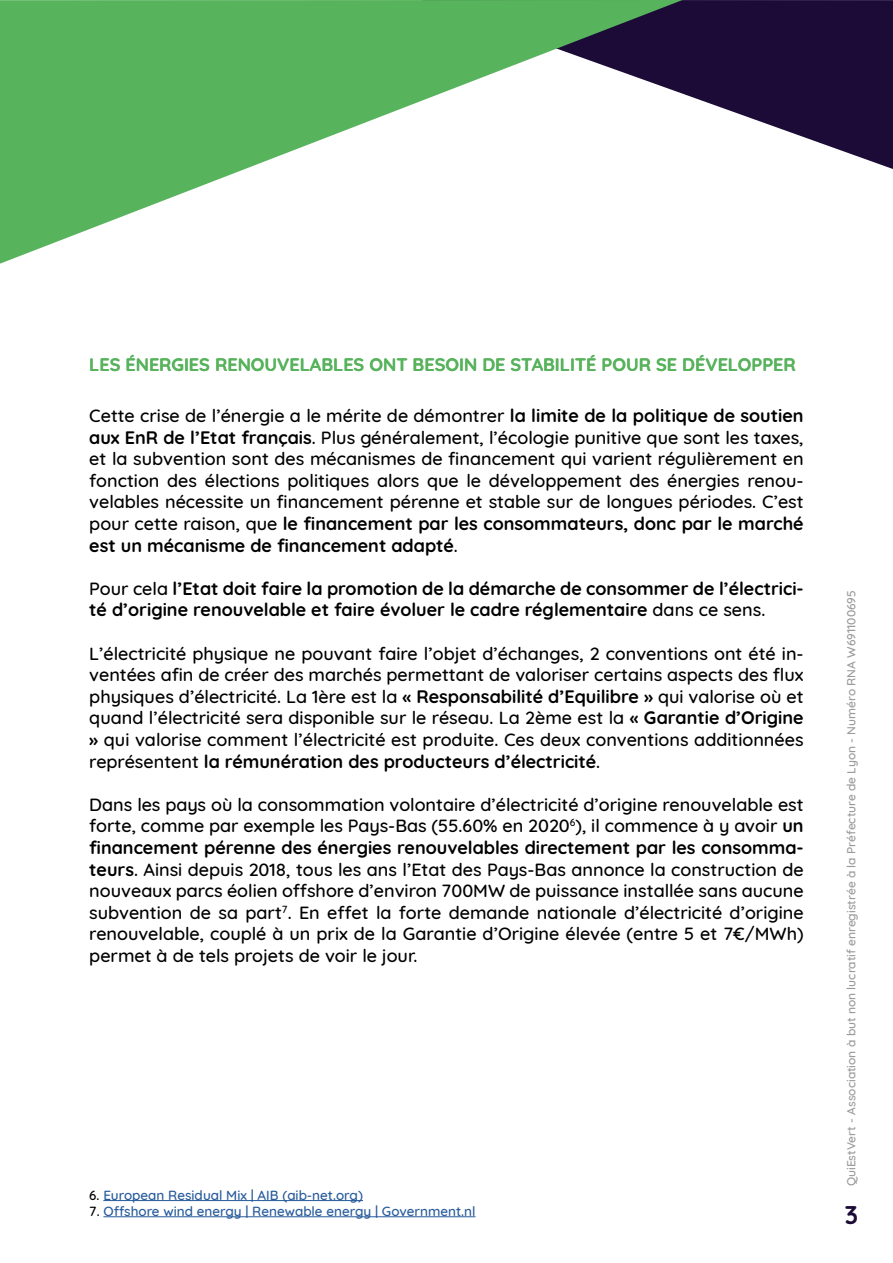
<style>
.page{position:relative;width:893px;height:1263px;background:#fff}
.page>*{position:absolute;margin:0;border:0;box-sizing:border-box;transform-origin:0 0}
.t1{font:700 25.5px "Quicksand";color:#1b0b36}
.t2{font:500 18px/21.6px "Quicksand";color:#000;text-align:justify}
.t3{font:700 18px/21.6px "Quicksand";color:#000}
.t4{font:700 18px "Quicksand";color:#58b35d}
.t5{font:500 13.5px "Quicksand";color:#275b9b}
.t6{font:500 12px "Quicksand";color:#9b9b9a}
.s1{font-weight:700}
.s2{font-weight:500}
.s3{color:#000}
</style>
<div class="page">
<svg style="left:682px;top:0;width:210px;height:169px;fill:#1b0b36"></svg>
<svg style="left:0;top:0;width:682px;height:264px;fill:#58b35d"></svg>
<svg style="left:892px;top:0;width:1px;height:169px"></svg>
<hr style="left:103px;top:1200px;width:260px;height:1px;background:#275b9b">
<hr style="left:103px;top:1216px;width:372px;height:1px;background:#275b9b">
<p class="t4" style="left:89px;top:350px;width:708px">LES ÉNERGIES RENOUVELABLES ONT BESOIN DE STABILITÉ POUR SE DÉVELOPPER</p>
<p class="t2" style="left:89px;top:403px;width:716px">Cette crise de l’énergie a le mérite de démontrer <span class="s1">la limite de la politique de soutien aux EnR de l’Etat français</span>. Plus généralement, l’écologie punitive que sont les taxes, et la subvention sont des mécanismes de financement qui varient régulièrement en fonction des élections politiques alors que le développement des énergies renou&shy;velables nécessite un financement pérenne et stable sur de longues périodes. C’est pour cette raison, que <span class="s1">le financement par les consommateurs, donc par le marché est un mécanisme de financement adapté</span>.</p>
<p class="t3" style="left:89px;top:576px;width:716px"><span class="s2">Pour cela</span> l’Etat doit faire la promotion de la démarche de consommer de l’électrici&shy;té d’origine renouvelable et faire évoluer le cadre réglementaire <span class="s2">dans ce sens.</span></p>
<p class="t2" style="left:89px;top:641px;width:716px">L’électricité physique ne pouvant faire l’objet d’échanges, 2 conventions ont été in&shy;ventées afin de créer des marchés permettant de valoriser certains aspects des flux physiques d’électricité. La 1ère est la <span class="s1">« Responsabilité d’Equilibre »</span> qui valorise où et quand l’électricité sera disponible sur le réseau. La 2ème est la <span class="s1">« Garantie d’Origine »</span> qui valorise comment l’électricité est produite. Ces deux conventions additionnées représentent <span class="s1">la rémunération des producteurs d’électricité</span>.</p>
<p class="t2" style="left:89px;top:792px;width:716px">Dans les pays où la consommation volontaire d’électricité d’origine renouvelable est forte, comme par exemple les Pays-Bas (55.60% en 2020<sup>6</sup>), il commence à y avoir <span class="s1">un financement pérenne des énergies renouvelables directement par les consomma&shy;teurs</span>. Ainsi depuis 2018, tous les ans l’Etat des Pays-Bas annonce la construction de nouveaux parcs éolien offshore d’environ 700MW de puissance installée sans aucune subvention de sa part<sup>7</sup>. En effet la forte demande nationale d’électricité d’origine renouvelable, couplé à un prix de la Garantie d’Origine élevée (entre 5 et 7€/MWh) permet à de tels projets de voir le jour.</p>
<p class="t5" style="left:89px;top:1184px;width:275px"><span class="s3">6.</span> European Residual Mix | AIB (aib-net.org)</p>
<p class="t5" style="left:89px;top:1200px;width:388px"><span class="s3">7.</span> Offshore wind energy | Renewable energy | Government.nl</p>
<p class="t6" style="left:841px;top:1186px;width:597px;rotate:-90deg">QuiEstVert - Association à but non lucratif enregistrée à la Préfecture de Lyon - Numéro RNA W691100695</p>
<h1 class="t1" style="left:845px;top:1194px;width:15px">3</h1>
</div>
